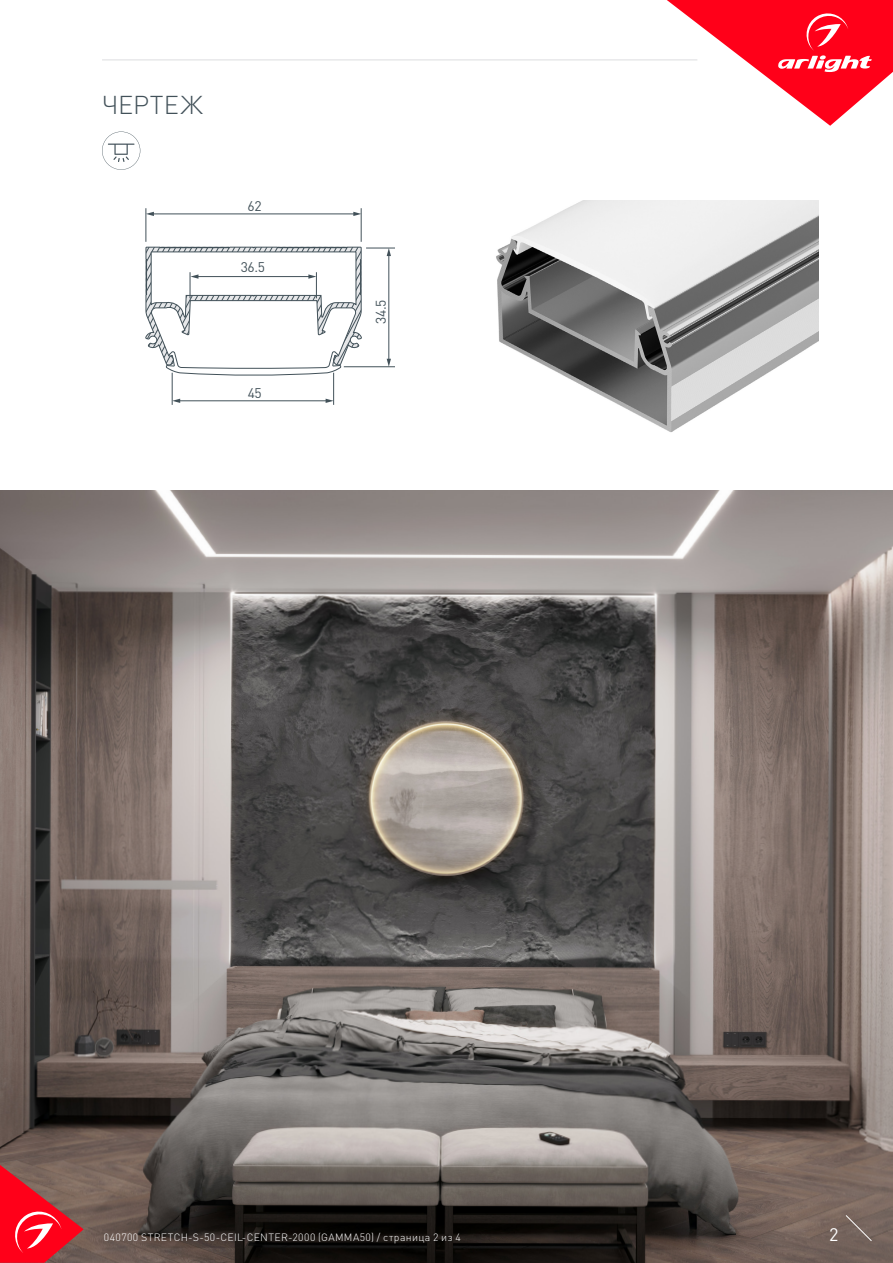
<style>
.page{position:relative;width:893px;height:1263px;background:#fff}
.page>*{position:absolute;margin:0;border:0;box-sizing:border-box;transform-origin:0 0}
.t1{font:300 25.5px "DIN Pro";letter-spacing:.01em;color:#425159}
.t2{font:18px "DIN Pro";color:#fff}
.t3{font:13.8px "DIN Pro";letter-spacing:-.025em;color:#425159}
.t4{font:300 10.5px "DIN Pro";letter-spacing:.04em;color:#fff}
</style>
<div class="page">
<hr style="left:146px;top:208px;width:1px;height:34px;background:#425159">
<hr style="left:361px;top:208px;width:1px;height:34px;background:#425159">
<hr style="left:172px;top:373px;width:1px;height:32px;background:#425159">
<hr style="left:179px;top:401px;width:148px;height:1px;background:#425159">
<svg style="left:326px;top:399px;width:7px;height:4px"></svg>
<svg style="left:172px;top:399px;width:8px;height:4px"></svg>
<hr style="left:333px;top:373px;width:1px;height:32px;background:#425159">
<hr style="left:152px;top:214px;width:203px;height:1px;background:#425159">
<svg style="left:146px;top:212px;width:8px;height:4px"></svg>
<svg style="left:353px;top:212px;width:8px;height:4px"></svg>
<svg style="left:145px;top:246px;width:250px;height:130px"></svg>
<img style="left:0;top:490px;width:893px;height:773px">
<svg style="left:0;top:1165px;width:84px;height:98px;background:#c9353f"></svg>
<svg style="left:845px;top:1215px;width:27px;height:26px"></svg>
<svg style="left:667px;top:0;width:226px;height:126px"></svg>
<hr style="left:102px;top:60px;width:595px;height:1px;background:#dcdddf">
<img style="left:496px;top:201px;width:323px;height:231px">
<svg style="left:102px;top:132px;width:38px;height:38px"></svg>
<p class="t1" style="left:102px;top:87px;width:102px">ЧЕРТЕЖ</p>
<p class="t3" style="left:248px;top:197px;width:16px">62</p>
<p class="t3" style="left:241px;top:258px;width:26px">36.5</p>
<p class="t3" style="left:248px;top:383px;width:16px">45</p>
<p class="t3" style="left:372px;top:324px;width:26px;rotate:-90deg">34.5</p>
<p class="t4" style="left:104px;top:1230px;width:358px">040700 STRETCH-S-50-CEIL-CENTER-2000 (GAMMA50) / страница 2 из 4</p>
<p class="t2" style="left:829px;top:1222px;width:11px">2</p>
</div>
